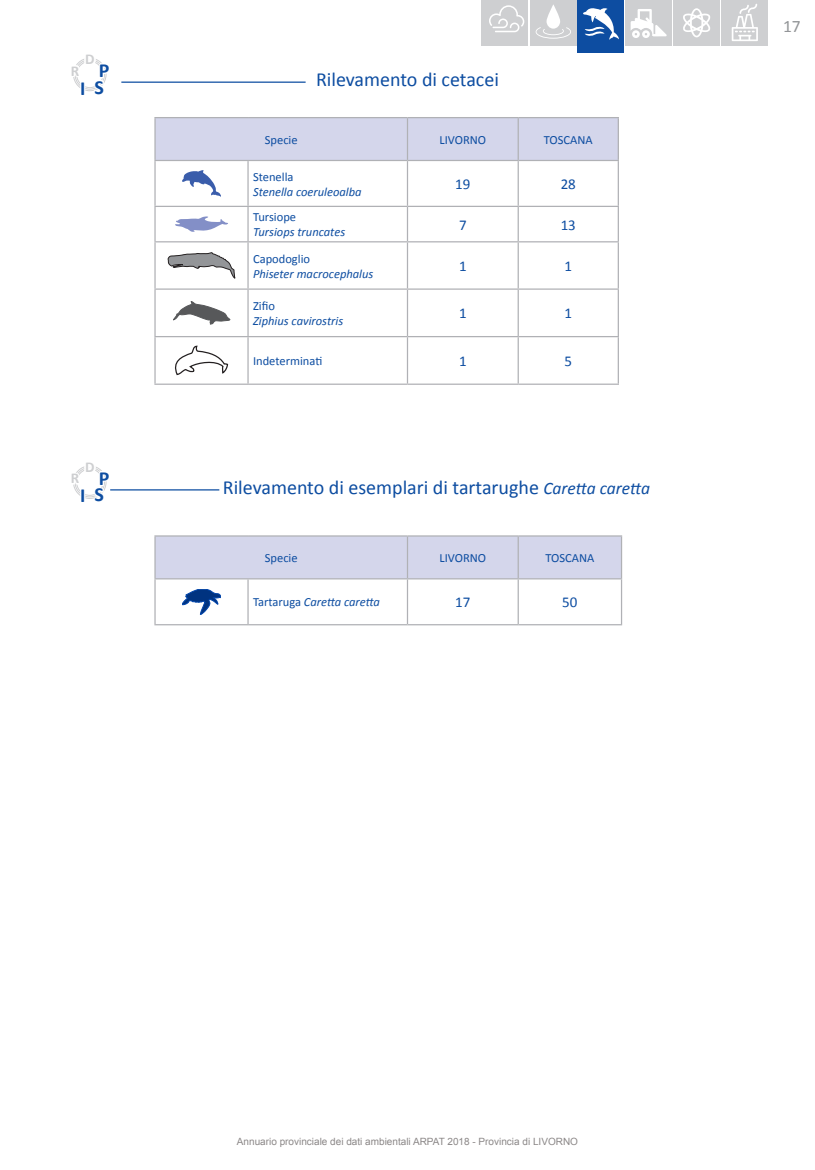
<style>
.page{position:relative;width:815px;height:1170px;background:#fff}
.page>*{position:absolute;margin:0;border:0;box-sizing:border-box;transform-origin:0 0}
.t1{font:20px "Calibri";color:#0d4da1}
.t2{font:700 20px/16.6px "Calibri";color:#0d4da1}
.t3{font:17.5px "Calibri";color:#939598}
.t4{font:15px "Calibri";color:#0d4da1}
.t5{font:700 15px "Calibri";color:#cecfd1}
.t6{font:italic 12.5px "Calibri";color:#0d4da1}
.t7{font:12.5px "Calibri";color:#0d4da1}
.t8{font:10px "Arial";color:#8b8787}
.s1{font-style:italic;font-size:17.5px}
.s2{font-style:normal}
</style>
<div class="page">
<div style="left:482px;top:0;width:46px;height:46px;background:#cecfd1"></div>
<svg style="left:489px;top:5px;width:35px;height:27px"></svg>
<div style="left:530px;top:0;width:46px;height:46px;background:#cecfd1"></div>
<div style="left:578px;top:0;width:46px;height:53px;background:#0d4da1"></div>
<div style="left:626px;top:0;width:46px;height:46px;background:#cecfd1"></div>
<svg style="left:631px;top:9px;width:36px;height:29px"></svg>
<div style="left:721px;top:0;width:47px;height:46px;background:#cecfd1"></div>
<div style="left:674px;top:0;width:46px;height:46px;background:#cecfd1"></div>
<svg style="left:583px;top:8px;width:36px;height:32px"></svg>
<svg style="left:732px;top:4px;width:26px;height:37px"></svg>
<svg style="left:683px;top:8px;width:27px;height:29px"></svg>
<svg style="left:536px;top:4px;width:35px;height:35px"></svg>
<svg style="left:73px;top:59px;width:34px;height:33px"></svg>
<div style="left:156px;top:118px;width:462px;height:42px;background:#d4d6eb"></div>
<hr style="left:154px;top:117px;width:94px;height:1px;background:#b0b1b5">
<hr style="left:154px;top:118px;width:2px;height:42px;background:#b0b1b5">
<hr style="left:248px;top:117px;width:159px;height:1px;background:#b0b1b5">
<hr style="left:407px;top:117px;width:111px;height:1px;background:#b0b1b5">
<hr style="left:407px;top:118px;width:1px;height:42px;background:#b0b1b5">
<hr style="left:518px;top:117px;width:101px;height:1px;background:#b0b1b5">
<hr style="left:518px;top:118px;width:1px;height:42px;background:#b0b1b5">
<hr style="left:618px;top:118px;width:1px;height:42px;background:#b0b1b5">
<hr style="left:154px;top:160px;width:94px;height:1px;background:#b0b1b5">
<hr style="left:154px;top:161px;width:2px;height:45px;background:#b0b1b5">
<hr style="left:248px;top:160px;width:159px;height:1px;background:#b0b1b5">
<hr style="left:247px;top:161px;width:2px;height:45px;background:#b0b1b5">
<hr style="left:407px;top:160px;width:111px;height:1px;background:#b0b1b5">
<hr style="left:407px;top:161px;width:1px;height:45px;background:#b0b1b5">
<hr style="left:518px;top:160px;width:101px;height:1px;background:#b0b1b5">
<hr style="left:518px;top:161px;width:1px;height:45px;background:#b0b1b5">
<hr style="left:618px;top:161px;width:1px;height:45px;background:#b0b1b5">
<hr style="left:154px;top:206px;width:94px;height:1px;background:#b0b1b5">
<hr style="left:154px;top:207px;width:2px;height:34px;background:#b0b1b5">
<hr style="left:248px;top:206px;width:159px;height:1px;background:#b0b1b5">
<hr style="left:247px;top:207px;width:2px;height:34px;background:#b0b1b5">
<hr style="left:407px;top:206px;width:111px;height:1px;background:#b0b1b5">
<hr style="left:407px;top:207px;width:1px;height:34px;background:#b0b1b5">
<hr style="left:518px;top:206px;width:101px;height:1px;background:#b0b1b5">
<hr style="left:518px;top:207px;width:1px;height:34px;background:#b0b1b5">
<hr style="left:618px;top:207px;width:1px;height:34px;background:#b0b1b5">
<hr style="left:154px;top:241px;width:94px;height:1px;background:#b0b1b5">
<hr style="left:154px;top:242px;width:2px;height:46px;background:#b0b1b5">
<hr style="left:248px;top:241px;width:159px;height:1px;background:#b0b1b5">
<hr style="left:247px;top:242px;width:2px;height:46px;background:#b0b1b5">
<hr style="left:407px;top:241px;width:111px;height:1px;background:#b0b1b5">
<hr style="left:407px;top:242px;width:1px;height:46px;background:#b0b1b5">
<hr style="left:518px;top:241px;width:101px;height:1px;background:#b0b1b5">
<hr style="left:518px;top:242px;width:1px;height:46px;background:#b0b1b5">
<hr style="left:618px;top:242px;width:1px;height:46px;background:#b0b1b5">
<hr style="left:154px;top:288px;width:94px;height:2px;background:#b0b1b5">
<hr style="left:154px;top:290px;width:2px;height:46px;background:#b0b1b5">
<hr style="left:248px;top:288px;width:159px;height:2px;background:#b0b1b5">
<hr style="left:247px;top:290px;width:2px;height:46px;background:#b0b1b5">
<hr style="left:407px;top:288px;width:111px;height:2px;background:#b0b1b5">
<hr style="left:407px;top:290px;width:1px;height:46px;background:#b0b1b5">
<hr style="left:518px;top:288px;width:101px;height:2px;background:#b0b1b5">
<hr style="left:518px;top:290px;width:1px;height:46px;background:#b0b1b5">
<hr style="left:618px;top:290px;width:1px;height:46px;background:#b0b1b5">
<hr style="left:154px;top:336px;width:94px;height:1px;background:#b0b1b5">
<hr style="left:154px;top:337px;width:2px;height:46px;background:#b0b1b5">
<hr style="left:248px;top:336px;width:159px;height:1px;background:#b0b1b5">
<hr style="left:247px;top:337px;width:2px;height:46px;background:#b0b1b5">
<hr style="left:407px;top:336px;width:111px;height:1px;background:#b0b1b5">
<hr style="left:407px;top:337px;width:1px;height:46px;background:#b0b1b5">
<hr style="left:518px;top:336px;width:101px;height:1px;background:#b0b1b5">
<hr style="left:518px;top:337px;width:1px;height:46px;background:#b0b1b5">
<hr style="left:618px;top:337px;width:1px;height:46px;background:#b0b1b5">
<hr style="left:154px;top:383px;width:94px;height:2px;background:#b0b1b5">
<hr style="left:248px;top:383px;width:159px;height:2px;background:#b0b1b5">
<hr style="left:407px;top:383px;width:111px;height:2px;background:#b0b1b5">
<hr style="left:518px;top:383px;width:101px;height:2px;background:#b0b1b5">
<svg style="left:182px;top:170px;width:39px;height:27px"></svg>
<svg style="left:175px;top:216px;width:53px;height:16px"></svg>
<svg style="left:168px;top:252px;width:67px;height:27px"></svg>
<svg style="left:173px;top:301px;width:57px;height:23px"></svg>
<svg style="left:175px;top:345px;width:54px;height:31px"></svg>
<hr style="left:121px;top:81px;width:185px;height:2px;background:#0d4da1">
<div style="left:156px;top:536px;width:465px;height:42px;background:#d4d6eb"></div>
<hr style="left:154px;top:535px;width:94px;height:1px;background:#b0b1b5">
<hr style="left:154px;top:536px;width:2px;height:42px;background:#b0b1b5">
<hr style="left:248px;top:535px;width:159px;height:1px;background:#b0b1b5">
<hr style="left:407px;top:535px;width:111px;height:1px;background:#b0b1b5">
<hr style="left:407px;top:536px;width:1px;height:42px;background:#b0b1b5">
<hr style="left:518px;top:535px;width:104px;height:1px;background:#b0b1b5">
<hr style="left:518px;top:536px;width:1px;height:42px;background:#b0b1b5">
<hr style="left:621px;top:536px;width:1px;height:42px;background:#b0b1b5">
<hr style="left:154px;top:578px;width:94px;height:1px;background:#b0b1b5">
<hr style="left:154px;top:579px;width:2px;height:45px;background:#b0b1b5">
<hr style="left:248px;top:578px;width:159px;height:1px;background:#b0b1b5">
<hr style="left:247px;top:579px;width:2px;height:45px;background:#b0b1b5">
<hr style="left:407px;top:578px;width:111px;height:1px;background:#b0b1b5">
<hr style="left:407px;top:579px;width:1px;height:45px;background:#b0b1b5">
<hr style="left:518px;top:578px;width:104px;height:1px;background:#b0b1b5">
<hr style="left:518px;top:579px;width:1px;height:45px;background:#b0b1b5">
<hr style="left:621px;top:579px;width:1px;height:45px;background:#b0b1b5">
<hr style="left:154px;top:624px;width:94px;height:1px;background:#b0b1b5">
<hr style="left:248px;top:624px;width:159px;height:1px;background:#b0b1b5">
<hr style="left:407px;top:624px;width:111px;height:1px;background:#b0b1b5">
<hr style="left:518px;top:624px;width:104px;height:1px;background:#b0b1b5">
<svg style="left:182px;top:589px;width:39px;height:25px"></svg>
<svg style="left:73px;top:466px;width:39px;height:33px"></svg>
<hr style="left:110px;top:489px;width:109px;height:1px;background:#0d4da1">
<p class="t5" style="left:85px;top:50px;width:11px">D</p>
<h1 class="t2" style="left:94px;top:62px;width:17px">P<br>S</h1>
<p class="t5" style="left:71px;top:61px;width:10px">R</p>
<h1 class="t2" style="left:80px;top:80px;width:7px">I</h1>
<p class="t5" style="left:85px;top:457px;width:11px">D</p>
<h1 class="t2" style="left:94px;top:470px;width:17px">P<br>S</h1>
<p class="t5" style="left:71px;top:469px;width:10px">R</p>
<h1 class="t2" style="left:80px;top:487px;width:7px">I</h1>
<h1 class="t1" style="left:316px;top:67px;width:184px">Rilevamento di cetacei</h1>
<p class="t7" style="left:265px;top:132px;width:34px">Specie</p>
<p class="t7" style="left:439px;top:132px;width:48px">LIVORNO</p>
<p class="t7" style="left:544px;top:132px;width:50px">TOSCANA</p>
<p class="t7" style="left:253px;top:168px;width:42px">Stenella</p>
<p class="t6" style="left:253px;top:183px;width:110px">Stenella coeruleoalba</p>
<p class="t4" style="left:455px;top:174px;width:17px">19</p>
<p class="t4" style="left:561px;top:174px;width:17px">28</p>
<p class="t7" style="left:253px;top:209px;width:45px">Tursiope</p>
<p class="t6" style="left:253px;top:223px;width:94px">Tursiops truncates</p>
<p class="t7" style="left:253px;top:250px;width:59px">Capodoglio</p>
<p class="t6" style="left:253px;top:265px;width:122px">Phiseter macrocephalus</p>
<p class="t7" style="left:253px;top:298px;width:23px">Zifio</p>
<p class="t6" style="left:253px;top:312px;width:92px">Ziphius cavirostris</p>
<p class="t4" style="left:459px;top:215px;width:9px">7</p>
<p class="t4" style="left:561px;top:215px;width:17px">13</p>
<p class="t4" style="left:459px;top:256px;width:9px">1</p>
<p class="t4" style="left:564px;top:256px;width:9px">1</p>
<p class="t4" style="left:459px;top:304px;width:9px">1</p>
<p class="t4" style="left:564px;top:304px;width:9px">1</p>
<p class="t7" style="left:253px;top:353px;width:71px">Indeterminati</p>
<p class="t4" style="left:459px;top:351px;width:9px">1</p>
<p class="t4" style="left:564px;top:351px;width:9px">5</p>
<h1 class="t1" style="left:223px;top:474px;width:429px">Rilevamento di esemplari di tartarughe <span class="s1">Caretta caretta</span></h1>
<p class="t7" style="left:265px;top:550px;width:34px">Specie</p>
<p class="t7" style="left:439px;top:550px;width:48px">LIVORNO</p>
<p class="t7" style="left:545px;top:550px;width:50px">TOSCANA</p>
<p class="t6" style="left:253px;top:593px;width:128px"><span class="s2">Tartaruga</span> Caretta caretta</p>
<p class="t4" style="left:455px;top:593px;width:17px">17</p>
<p class="t4" style="left:562px;top:593px;width:17px">50</p>
<h2 class="t3" style="left:783px;top:15px;width:19px">17</h2>
<p class="t8" style="left:237px;top:1135px;width:343px">Annuario provinciale dei dati ambientali ARPAT 2018 - Provincia di LIVORNO</p>
</div>
